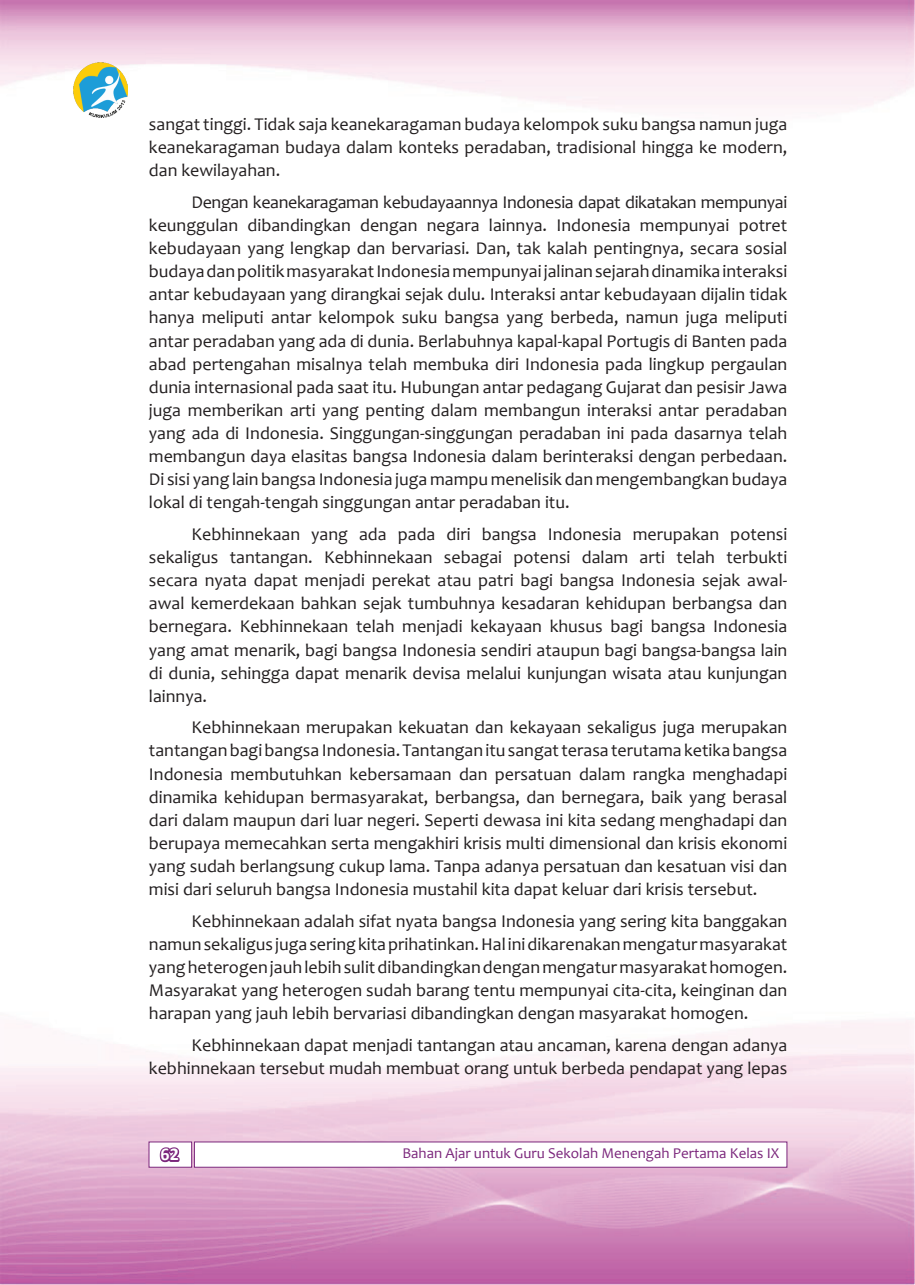
<style>
.page{position:relative;width:915px;height:1285px;background:#fff}
.page>*{position:absolute;margin:0;border:0;box-sizing:border-box;transform-origin:0 0}
.t1{font:18px/23.1px "Candara";color:#231f20;text-align:justify}
.t2{font:700 18px "Calibri";color:#fff}
.t3{font:15px "Candara";color:#7b277c}
</style>
<div class="page">
<img style="left:0;top:0;width:914px;height:1284px">
<img style="left:74px;top:63px;width:54px;height:54px">
<div style="left:194px;top:1141px;width:593px;height:26px;background:#fff"></div>
<div style="left:148px;top:1141px;width:44px;height:26px;background:#fff"></div>
<svg style="left:159px;top:1147px;width:21px;height:16px"></svg>
<p class="t1" style="left:149px;top:112px;width:639px">sangat tinggi. Tidak saja keanekaragaman budaya kelompok suku bangsa namun juga keanekaragaman budaya dalam konteks peradaban, tradisional hingga ke modern, dan kewilayahan.</p>
<p class="t1" style="left:149px;top:190px;width:639px;text-indent:43px">Dengan keanekaragaman kebudayaannya Indonesia dapat dikatakan mempunyai keunggulan dibandingkan dengan negara lainnya. Indonesia mempunyai potret kebudayaan yang lengkap dan bervariasi. Dan, tak kalah pentingnya, secara sosial budaya dan politik masyarakat Indonesia mempunyai jalinan sejarah dinamika interaksi antar kebudayaan yang dirangkai sejak dulu. Interaksi antar kebudayaan dijalin tidak hanya meliputi antar kelompok suku bangsa yang berbeda, namun juga meliputi antar peradaban yang ada di dunia. Berlabuhnya kapal-kapal Portugis di Banten pada abad pertengahan misalnya telah membuka diri Indonesia pada lingkup pergaulan dunia internasional pada saat itu. Hubungan antar pedagang Gujarat dan pesisir Jawa juga memberikan arti yang penting dalam membangun interaksi antar peradaban yang ada di Indonesia. Singgungan-singgungan peradaban ini pada dasarnya telah membangun daya elasitas bangsa Indonesia dalam berinteraksi dengan perbedaan.<br>Di sisi yang lain bangsa Indonesia juga mampu menelisik dan mengembangkan budaya lokal di tengah-tengah singgungan antar peradaban itu.</p>
<p class="t1" style="left:149px;top:522px;width:639px;text-indent:43px">Kebhinnekaan yang ada pada diri bangsa Indonesia merupakan potensi sekaligus tantangan. Kebhinnekaan sebagai potensi dalam arti telah terbukti secara nyata dapat menjadi perekat atau patri bagi bangsa Indonesia sejak awal&shy;awal kemerdekaan bahkan sejak tumbuhnya kesadaran kehidupan berbangsa dan bernegara. Kebhinnekaan telah menjadi kekayaan khusus bagi bangsa Indonesia yang amat menarik, bagi bangsa Indonesia sendiri ataupun bagi bangsa-bangsa lain di dunia, sehingga dapat menarik devisa melalui kunjungan wisata atau kunjungan lainnya.</p>
<p class="t1" style="left:149px;top:715px;width:639px;text-indent:43px">Kebhinnekaan merupakan kekuatan dan kekayaan sekaligus juga merupakan tantangan bagi bangsa Indonesia. Tantangan itu sangat terasa terutama ketika bangsa Indonesia membutuhkan kebersamaan dan persatuan dalam rangka menghadapi dinamika kehidupan bermasyarakat, berbangsa, dan bernegara, baik yang berasal dari dalam maupun dari luar negeri. Seperti dewasa ini kita sedang menghadapi dan berupaya memecahkan serta mengakhiri krisis multi dimensional dan krisis ekonomi yang sudah berlangsung cukup lama. Tanpa adanya persatuan dan kesatuan visi dan misi dari seluruh bangsa Indonesia mustahil kita dapat keluar dari krisis tersebut.</p>
<p class="t1" style="left:149px;top:909px;width:639px;text-indent:43px">Kebhinnekaan adalah sifat nyata bangsa Indonesia yang sering kita banggakan namun sekaligus juga sering kita prihatinkan. Hal ini dikarenakan mengatur masyarakat yang heterogen jauh lebih sulit dibandingkan dengan mengatur masyarakat homogen.<br>Masyarakat yang heterogen sudah barang tentu mempunyai cita-cita, keinginan dan harapan yang jauh lebih bervariasi dibandingkan dengan masyarakat homogen.</p>
<p class="t1" style="left:149px;top:1033px;width:639px;text-align:right">Kebhinnekaan dapat menjadi tantangan atau ancaman, karena dengan adanya kebhinnekaan tersebut mudah membuat orang untuk berbeda pendapat yang lepas</p>
<p class="t2" style="left:160px;top:1142px;width:20px">62</p>
<p class="t3" style="left:402px;top:1143px;width:378px">Bahan Ajar untuk Guru Sekolah Menengah Pertama Kelas IX</p>
</div>
